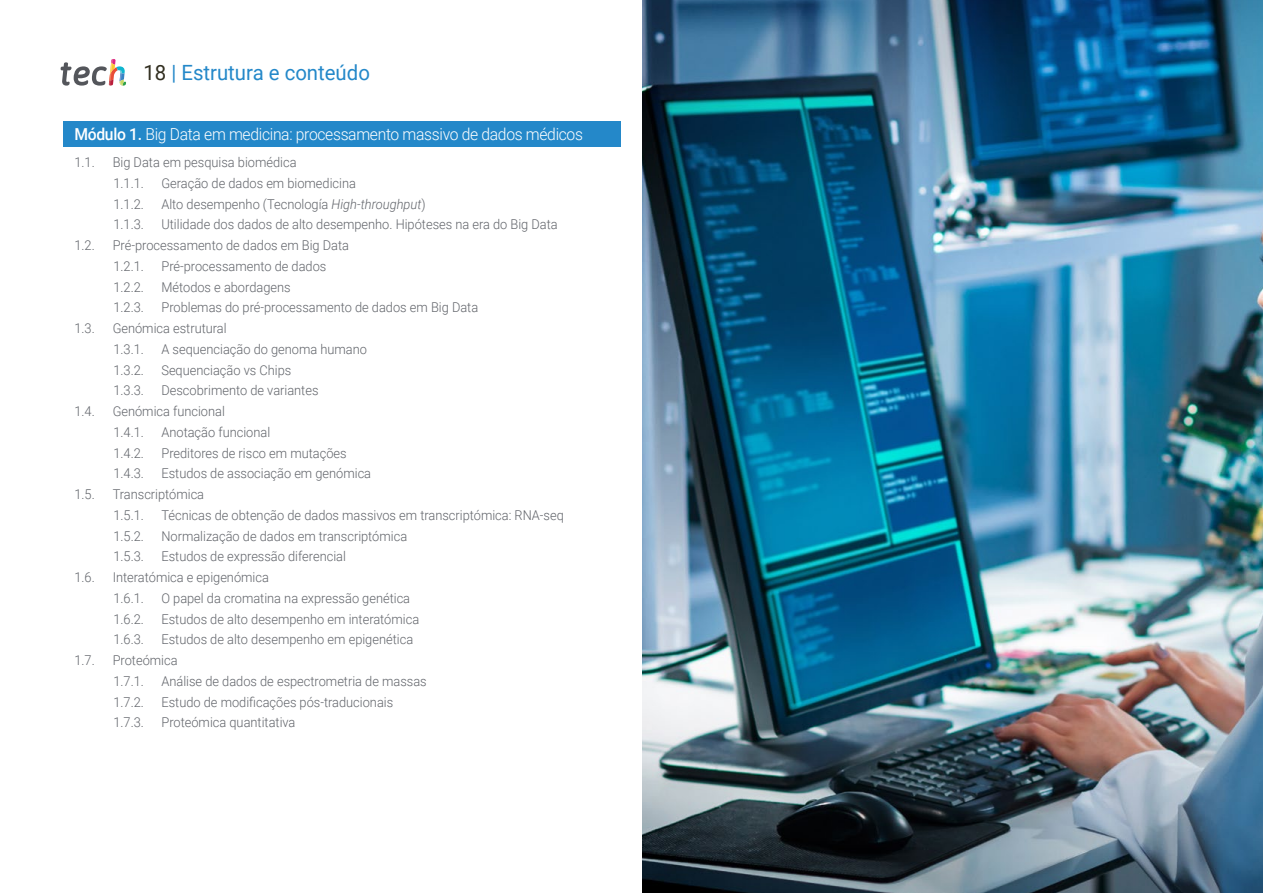
<style>
.page{position:relative;width:1263px;height:893px;background:#fff}
.page>*{position:absolute;margin:0;border:0;box-sizing:border-box;transform-origin:0 0}
.t1{font:21px "Roboto";color:#2488c9}
.t2{font:300 16.5px "Roboto";letter-spacing:-.02em;color:#fff;scale:.95 1}
.t3{font:300 13.5px/20.7px "Roboto";color:#61646a;scale:.95 1}
.s1{color:#312e20}
.s2{font-weight:500}
.s3{font-style:italic}
</style>
<div class="page">
<div style="left:63px;top:121px;width:558px;height:25px;background:#2488c9"></div>
<img style="left:642px;top:0;width:621px;height:893px">
<svg style="left:61px;top:59px;width:65px;height:27px"></svg>
<h1 class="t1" style="left:144px;top:57px;width:228px"><span class="s1">18</span> | Estrutura e conteúdo</h1>
<p class="t2" style="left:74px;top:123px;width:537px"><span class="s2">Módulo 1.</span> Big Data em medicina: processamento massivo de dados médicos</p>
<p class="t3" style="left:74px;top:151px;width:23px">1.1.</p>
<p class="t3" style="left:113px;top:151px;width:195px">Big Data em pesquisa biomédica<br>1.1.1.</p>
<p class="t3" style="left:161px;top:172px;width:206px">Geração de dados em biomedicina</p>
<p class="t3" style="left:113px;top:193px;width:34px">1.1.2.</p>
<p class="t3" style="left:161px;top:193px;width:280px">Alto desempenho (Tecnología <span class="s3">High-throughput</span>)</p>
<p class="t3" style="left:113px;top:214px;width:34px">1.1.3.</p>
<p class="t3" style="left:161px;top:214px;width:419px">Utilidade dos dados de alto desempenho. Hipóteses na era do Big Data</p>
<p class="t3" style="left:74px;top:234px;width:23px">1.2.</p>
<p class="t3" style="left:113px;top:234px;width:250px">Pré-processamento de dados em Big Data<br>1.2.1.</p>
<p class="t3" style="left:161px;top:255px;width:175px">Pré-processamento de dados</p>
<p class="t3" style="left:113px;top:276px;width:34px">1.2.2.</p>
<p class="t3" style="left:161px;top:276px;width:138px">Métodos e abordagens</p>
<p class="t3" style="left:113px;top:297px;width:34px">1.2.3.</p>
<p class="t3" style="left:161px;top:297px;width:335px">Problemas do pré-processamento de dados em Big Data</p>
<p class="t3" style="left:74px;top:317px;width:23px">1.3.</p>
<p class="t3" style="left:113px;top:317px;width:122px">Genómica estrutural<br>1.3.1.</p>
<p class="t3" style="left:161px;top:338px;width:218px">A sequenciação do genoma humano</p>
<p class="t3" style="left:113px;top:359px;width:34px">1.3.2.</p>
<p class="t3" style="left:161px;top:359px;width:138px">Sequenciação vs Chips</p>
<p class="t3" style="left:113px;top:380px;width:34px">1.3.3.</p>
<p class="t3" style="left:161px;top:380px;width:167px">Descobrimento de variantes</p>
<p class="t3" style="left:74px;top:400px;width:23px">1.4.</p>
<p class="t3" style="left:113px;top:400px;width:120px">Genómica funcional<br>1.4.1.</p>
<p class="t3" style="left:161px;top:421px;width:116px">Anotação funcional</p>
<p class="t3" style="left:113px;top:442px;width:34px">1.4.2.</p>
<p class="t3" style="left:161px;top:442px;width:196px">Preditores de risco em mutações</p>
<p class="t3" style="left:113px;top:463px;width:34px">1.4.3.</p>
<p class="t3" style="left:161px;top:463px;width:222px">Estudos de associação em genómica</p>
<p class="t3" style="left:74px;top:483px;width:23px">1.5.</p>
<p class="t3" style="left:113px;top:483px;width:98px">Transcriptómica<br>1.5.1.</p>
<p class="t3" style="left:161px;top:504px;width:425px">Técnicas de obtenção de dados massivos em transcriptómica: RNA-seq</p>
<p class="t3" style="left:113px;top:525px;width:34px">1.5.2.</p>
<p class="t3" style="left:161px;top:525px;width:260px">Normalização de dados em transcriptómica</p>
<p class="t3" style="left:113px;top:546px;width:34px">1.5.3.</p>
<p class="t3" style="left:161px;top:546px;width:196px">Estudos de expressão diferencial</p>
<p class="t3" style="left:74px;top:566px;width:23px">1.6.</p>
<p class="t3" style="left:113px;top:566px;width:166px">Interatómica e epigenómica<br>1.6.1.</p>
<p class="t3" style="left:161px;top:587px;width:263px">O papel da cromatina na expressão genética</p>
<p class="t3" style="left:113px;top:608px;width:34px">1.6.2.</p>
<p class="t3" style="left:161px;top:608px;width:273px">Estudos de alto desempenho em interatómica</p>
<p class="t3" style="left:113px;top:629px;width:34px">1.6.3.</p>
<p class="t3" style="left:161px;top:629px;width:266px">Estudos de alto desempenho em epigenética</p>
<p class="t3" style="left:74px;top:649px;width:23px">1.7.</p>
<p class="t3" style="left:113px;top:649px;width:70px">Proteómica<br>1.7.1.</p>
<p class="t3" style="left:161px;top:670px;width:281px">Análise de dados de espectrometria de massas</p>
<p class="t3" style="left:113px;top:691px;width:34px">1.7.2.</p>
<p class="t3" style="left:161px;top:691px;width:246px">Estudo de modificações pós-traducionais</p>
<p class="t3" style="left:113px;top:712px;width:34px">1.7.3.</p>
<p class="t3" style="left:161px;top:712px;width:143px">Proteómica quantitativa</p>
</div>
